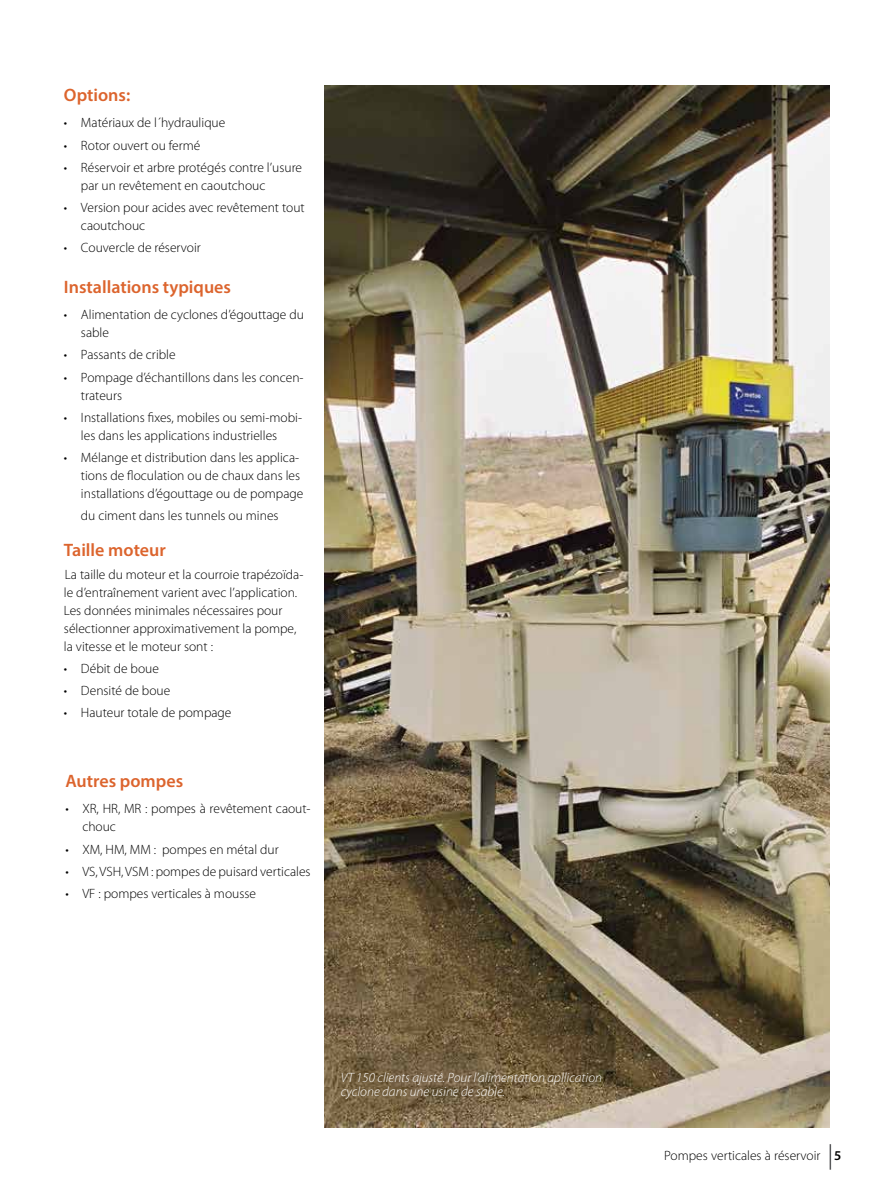
<style>
.page{position:relative;width:893px;height:1191px;background:#fff}
.page>*{position:absolute;margin:0;border:0;box-sizing:border-box;transform-origin:0 0}
.t1{font:600 18px "Myriad Pro";color:#dc642d}
.t2{font:300 13.5px/18px "Myriad Pro";color:#000}
.t3{font:italic 300 13.5px/13.5px "Myriad Pro";color:#fff}
.s1{font-weight:600}
</style>
<div class="page">
<svg style="left:830px;top:1144px;width:1px;height:25px"></svg>
<img style="left:325px;top:85px;width:504px;height:1042px">
<h1 class="t1" style="left:64px;top:83px;width:68px">Options:</h1>
<p class="t2" style="left:64px;top:114px;width:163px">• Matériaux de l´hydraulique</p>
<p class="t2" style="left:64px;top:136px;width:138px">• Rotor ouvert ou fermé</p>
<p class="t2" style="left:81px;top:158px;width:223px;text-indent:-17px">• Réservoir et arbre protégés contre l’usure par un revêtement en caoutchouc</p>
<p class="t2" style="left:81px;top:199px;width:225px;text-indent:-17px">• Version pour acides avec revêtement tout caoutchouc</p>
<p class="t2" style="left:64px;top:239px;width:138px">• Couvercle de réservoir</p>
<h1 class="t1" style="left:64px;top:275px;width:169px">Installations typiques</h1>
<p class="t2" style="left:81px;top:306px;width:224px;text-indent:-17px">• Alimentation de cyclones d’égouttage du sable</p>
<p class="t2" style="left:64px;top:346px;width:113px">• Passants de crible</p>
<p class="t2" style="left:81px;top:368px;width:224px;text-indent:-17px">• Pompage d’échantillons dans les concen&shy;trateurs</p>
<p class="t2" style="left:64px;top:408px;width:240px;text-align:center">• Installations fixes, mobiles ou semi-mobi&shy;les dans les applications industrielles</p>
<p class="t2" style="left:81px;top:449px;width:224px;text-indent:-17px">• Mélange et distribution dans les applica&shy;tions de floculation ou de chaux dans les installations d’égouttage ou de pompage</p>
<p class="t2" style="left:81px;top:507px;width:199px">du ciment dans les tunnels ou mines</p>
<h1 class="t1" style="left:64px;top:539px;width:103px">Taille moteur</h1>
<p class="t2" style="left:64px;top:565px;width:241px">La taille du moteur et la courroie trapézoïda&shy;le d’entraînement varient avec l’application.<br>Les données minimales nécessaires pour sélectionner approximativement la pompe, la vitesse et le moteur sont :</p>
<p class="t2" style="left:64px;top:659px;width:96px">• Débit de boue</p>
<p class="t2" style="left:64px;top:682px;width:108px">• Densité de boue</p>
<p class="t2" style="left:64px;top:704px;width:169px">• Hauteur totale de pompage</p>
<h1 class="t1" style="left:65px;top:769px;width:119px">Autres pompes</h1>
<p class="t2" style="left:82px;top:800px;width:230px;text-indent:-17px">• XR, HR, MR : pompes à revêtement caout&shy;chouc</p>
<p class="t2" style="left:65px;top:840px;width:215px">• XM, HM, MM : pompes en métal dur</p>
<p class="t2" style="left:65px;top:862px;width:247px">• VS,VSH,VSM : pompes de puisard verticales</p>
<p class="t2" style="left:65px;top:885px;width:192px">• VF : pompes verticales à mousse</p>
<p class="t3" style="left:341px;top:1071px;width:263px">VT 150 clients ajusté. Pour l’alimentation apllication cyclone dans une usine de sable.</p>
<p class="t2" style="left:664px;top:1146px;width:179px">Pompes verticales à réservoir <span class="s1">5</span></p>
</div>
